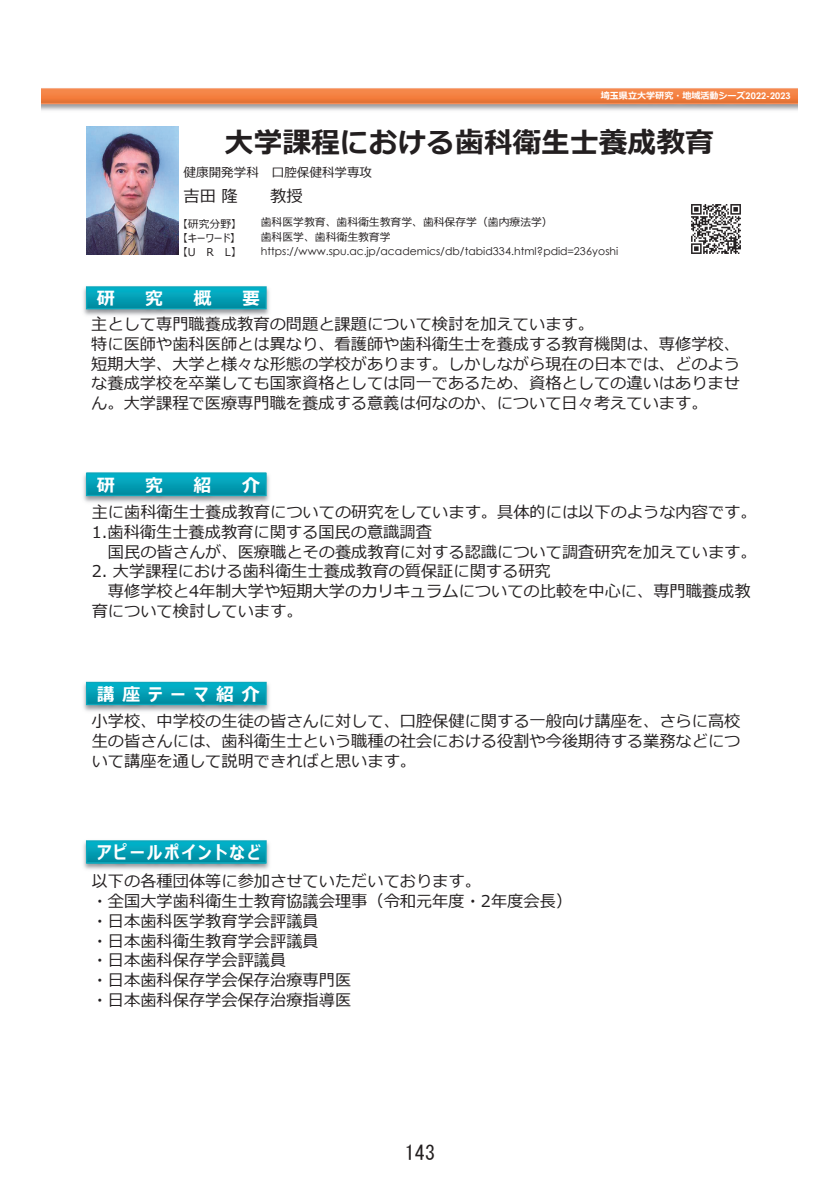
<style>
.page{position:relative;width:840px;height:1191px;background:#fff}
.page>*{position:absolute;margin:0;border:0;box-sizing:border-box;transform-origin:0 0}
.t1{font:700 28.8px "Meiryo";color:#231f20}
.t2{font:20px "MS Gothic";color:#231f20}
.t3{font:700 18px "Meiryo UI";letter-spacing:.115em;color:#fff}
.t4{font:700 18px "Meiryo UI";letter-spacing:.435em;color:#fff}
.t5{font:16.2px/19.8px "Meiryo";color:#231f20}
.t6{font:12.6px "Meiryo";color:#231f20}
.t7{font:10.8px "Century Gothic";color:#231f20}
.t8{font:10.8px "Meiryo";color:#231f20}
.t9{font:10.8px/14px "Meiryo UI";letter-spacing:.005em;color:#231f20;text-align:justify}
.t10{font:700 9px "Meiryo";color:#fff}
.s1{font-family:"Century Gothic"}
</style>
<div class="page">
<img style="left:42px;top:88px;width:755px;height:23px">
<img style="left:691px;top:204px;width:50px;height:50px">
<img style="left:83px;top:286px;width:187px;height:30px">
<img style="left:83px;top:681px;width:187px;height:31px">
<img style="left:83px;top:840px;width:187px;height:30px">
<img style="left:83px;top:472px;width:187px;height:31px">
<img style="left:87px;top:127px;width:91px;height:127px">
<p class="t10" style="left:600px;top:89px;width:191px">埼⽟県⽴⼤学研究・地域活動シーズ<span class="s1">2022-2023</span></p>
<h1 class="t1" style="left:225px;top:123px;width:490px">⼤学課程における⻭科衛⽣⼠養成教育</h1>
<p class="t6" style="left:183px;top:163px;width:190px">健康開発学科 ⼝腔保健科学専攻</p>
<p class="t8" style="left:261px;top:215px;width:293px">⻭科医学教育、⻭科衛⽣教育学、⻭科保存学（⻭内療法学）</p>
<p class="t5" style="left:183px;top:187px;width:55px">吉⽥ 隆</p>
<p class="t5" style="left:270px;top:187px;width:34px">教授</p>
<p class="t8" style="left:261px;top:229px;width:131px">⻭科医学、⻭科衛⽣教育学</p>
<p class="t7" style="left:261px;top:244px;width:359px">https://www.spu.ac.jp/academics/db/tabid334.html?pdid=236yoshi</p>
<p class="t9" style="left:182px;top:217px;width:55px">【研究分野】【キーワード】【U R L】</p>
<p class="t3" style="left:97px;top:285px;width:19px">研</p>
<p class="t3" style="left:145px;top:285px;width:19px">究</p>
<p class="t3" style="left:193px;top:285px;width:19px">概</p>
<p class="t3" style="left:242px;top:285px;width:19px">要</p>
<p class="t5" style="left:91px;top:315px;width:649px">主として専⾨職養成教育の問題と課題について検討を加えています。<br>特に医師や⻭科医師とは異なり、看護師や⻭科衛⽣⼠を養成する教育機関は、専修学校、短期⼤学、⼤学と様々な形態の学校があります。しかしながら現在の⽇本では、どのような養成学校を卒業しても国家資格としては同⼀であるため、資格としての違いはありません。⼤学課程で医療専⾨職を養成する意義は何なのか、について⽇々考えています。</p>
<p class="t3" style="left:97px;top:472px;width:19px">研</p>
<p class="t3" style="left:145px;top:472px;width:19px">究</p>
<p class="t3" style="left:193px;top:472px;width:19px">紹</p>
<p class="t3" style="left:242px;top:472px;width:19px">介</p>
<p class="t5" style="left:92px;top:503px;width:666px">主に⻭科衛⽣⼠養成教育についての研究をしています。具体的には以下のような内容です。<br>1.⻭科衛⽣⼠養成教育に関する国⺠の意識調査</p>
<p class="t5" style="left:108px;top:543px;width:649px">国⺠の皆さんが、医療職とその養成教育に対する認識について調査研究を加えています。</p>
<p class="t5" style="left:92px;top:562px;width:460px">2. ⼤学課程における⻭科衛⽣⼠養成教育の質保証に関する研究</p>
<p class="t5" style="left:108px;top:582px;width:643px">専修学校と4年制⼤学や短期⼤学のカリキュラムについての⽐較を中⼼に、専⾨職養成教</p>
<p class="t5" style="left:92px;top:602px;width:212px">育について検討しています。</p>
<p class="t4" style="left:97px;top:682px;width:164px">講座テーマ紹介</p>
<p class="t5" style="left:92px;top:712px;width:650px;text-align:justify">⼩学校、中学校の⽣徒の皆さんに対して、⼝腔保健に関する⼀般向け講座を、さらに⾼校⽣の皆さんには、⻭科衛⽣⼠という職種の社会における役割や今後期待する業務などについて講座を通して説明できればと思います。</p>
<p class="t3" style="left:97px;top:840px;width:164px">アピールポイントなど</p>
<p class="t5" style="left:92px;top:872px;width:481px">以下の各種団体等に参加させていただいております。<br>・全国⼤学⻭科衛⽣⼠教育協議会理事（令和元年度・2年度会⻑）・⽇本⻭科医学教育学会評議員<br>・⽇本⻭科衛⽣教育学会評議員<br>・⽇本⻭科保存学会評議員<br>・⽇本⻭科保存学会保存治療専⾨医<br>・⽇本⻭科保存学会保存治療指導医</p>
<p class="t2" style="left:405px;top:1142px;width:31px">143</p>
</div>
